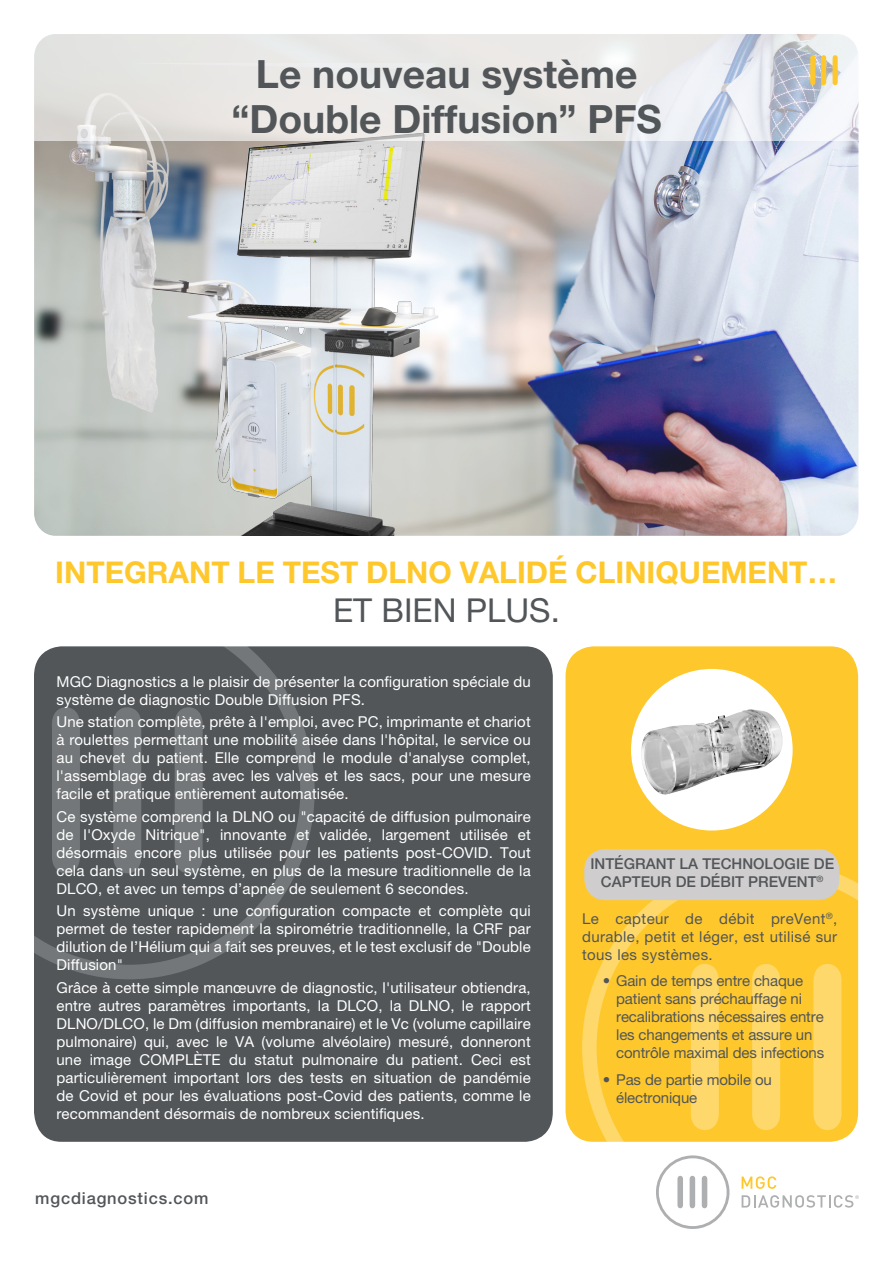
<style>
.page{position:relative;width:893px;height:1263px;background:#fff}
.page>*{position:absolute;margin:0;border:0;box-sizing:border-box;transform-origin:0 0}
.t1{font:700 39px/45px "Helvetica Neue LT Pro";color:#525659;text-align:center}
.t2{font:33px "Helvetica Neue LT Pro";color:#525659}
.t3{font:700 30px "Helvetica Neue LT Pro";color:#fec82d}
.t4{font:500 16.5px "Helvetica Neue LT Pro";letter-spacing:.05em;color:#525659}
.t5{font:15px/18px "Helvetica Neue LT Pro";letter-spacing:.01em;color:#fff;text-align:justify}
.t6{font:15px/18px "Helvetica Neue LT Pro";letter-spacing:-.01em;color:#525659}
.t7{font:500 15px/18px "Helvetica Neue LT Pro";color:#525659;text-align:center}
</style>
<div class="page">
<img style="left:34px;top:141px;width:824px;height:395px">
<img style="left:55px;top:141px;width:465px;height:395px">
<div style="left:34px;top:646px;width:519px;height:496px;background:#525659;border-radius:29px"></div>
<div style="left:566px;top:646px;width:292px;height:496px;background:#fec82d;border-radius:29px"></div>
<svg style="left:34px;top:646px;width:281px;height:333px"></svg>
<div style="left:52px;top:707px;width:28px;height:166px;background:#737779"></div>
<svg style="left:113px;top:707px;width:28px;height:166px"></svg>
<svg style="left:175px;top:707px;width:28px;height:166px"></svg>
<svg style="left:582px;top:860px;width:277px;height:348px"></svg>
<svg style="left:691px;top:964px;width:28px;height:166px"></svg>
<svg style="left:752px;top:964px;width:28px;height:166px"></svg>
<svg style="left:813px;top:964px;width:28px;height:166px"></svg>
<div style="left:631px;top:669px;width:162px;height:161px;background:#fff;border-radius:50%"></div>
<img style="left:631px;top:689px;width:162px;height:122px">
<div style="left:584px;top:849px;width:255px;height:51px;background:#cfcdce;border-radius:21px"></div>
<svg style="left:656px;top:1155px;width:73px;height:74px"></svg>
<svg style="left:742px;top:1176px;width:34px;height:13px"></svg>
<svg style="left:742px;top:1195px;width:117px;height:12px"></svg>
<svg style="left:34px;top:34px;width:825px;height:107px;fill:#e9e9e7"></svg>
<div style="left:810px;top:58px;width:5px;height:25px;background:#fec82d"></div>
<div style="left:821px;top:58px;width:5px;height:25px;background:#fec82d"></div>
<div style="left:833px;top:58px;width:5px;height:25px;background:#fec82d"></div>
<p class="t1" style="left:231px;top:50px;width:432px">Le nouveau système “Double Diffusion” PFS</p>
<p class="t3" style="left:55px;top:553px;width:784px">INTEGRANT LE TEST DLNO VALIDÉ CLINIQUEMENT…</p>
<p class="t2" style="left:333px;top:591px;width:228px">ET BIEN PLUS.</p>
<p class="t5" style="left:56px;top:672px;width:476px">MGC Diagnostics a le plaisir de présenter la configuration spéciale du système de diagnostic Double Diffusion PFS.</p>
<p class="t5" style="left:56px;top:713px;width:476px">Une station complète, prête à l'emploi, avec PC, imprimante et chariot à roulettes permettant une mobilité aisée dans l'hôpital, le service ou au chevet du patient. Elle comprend le module d'analyse complet, l'assemblage du bras avec les valves et les sacs, pour une mesure facile et pratique entièrement automatisée.</p>
<p class="t5" style="left:56px;top:807px;width:476px">Ce système comprend la DLNO ou "capacité de diffusion pulmonaire de l'Oxyde Nitrique", innovante et validée, largement utilisée et désormais encore plus utilisée pour les patients post-COVID. Tout cela dans un seul système, en plus de la mesure traditionnelle de la DLCO, et avec un temps d’apnée de seulement 6 secondes.</p>
<p class="t5" style="left:56px;top:902px;width:476px">Un système unique : une configuration compacte et complète qui permet de tester rapidement la spirométrie traditionnelle, la CRF par dilution de l’Hélium qui a fait ses preuves, et le test exclusif de "Double Diffusion"</p>
<p class="t5" style="left:56px;top:978px;width:476px">Grâce à cette simple manœuvre de diagnostic, l'utilisateur obtiendra, entre autres paramètres importants, la DLCO, la DLNO, le rapport DLNO/DLCO, le Dm (diffusion membranaire) et le Vc (volume capillaire pulmonaire) qui, avec le VA (volume alvéolaire) mesuré, donneront une image COMPLÈTE du statut pulmonaire du patient. Ceci est particulièrement important lors des tests en situation de pandémie de Covid et pour les évaluations post-Covid des patients, comme le recommandent désormais de nombreux scientifiques.</p>
<p class="t4" style="left:35px;top:1189px;width:175px">mgcdiagnostics.com</p>
<p class="t7" style="left:590px;top:855px;width:245px">INTÉGRANT LA TECHNOLOGIE DE<br>CAPTEUR DE DÉBIT PREVENT<sup>®</sup></p>
<p class="t6" style="left:582px;top:909px;width:257px;text-align:justify">Le capteur de débit preVent<sup>®</sup>, durable, petit et léger, est utilisé sur tous les systèmes.</p>
<p class="t6" style="left:616px;top:972px;width:210px;text-indent:-14px">• Gain de temps entre chaque patient sans préchauffage ni recalibrations nécessaires entre les changements et assure un contrôle maximal des infections</p>
<p class="t6" style="left:616px;top:1070px;width:157px;text-indent:-14px">• Pas de partie mobile ou électronique</p>
</div>
